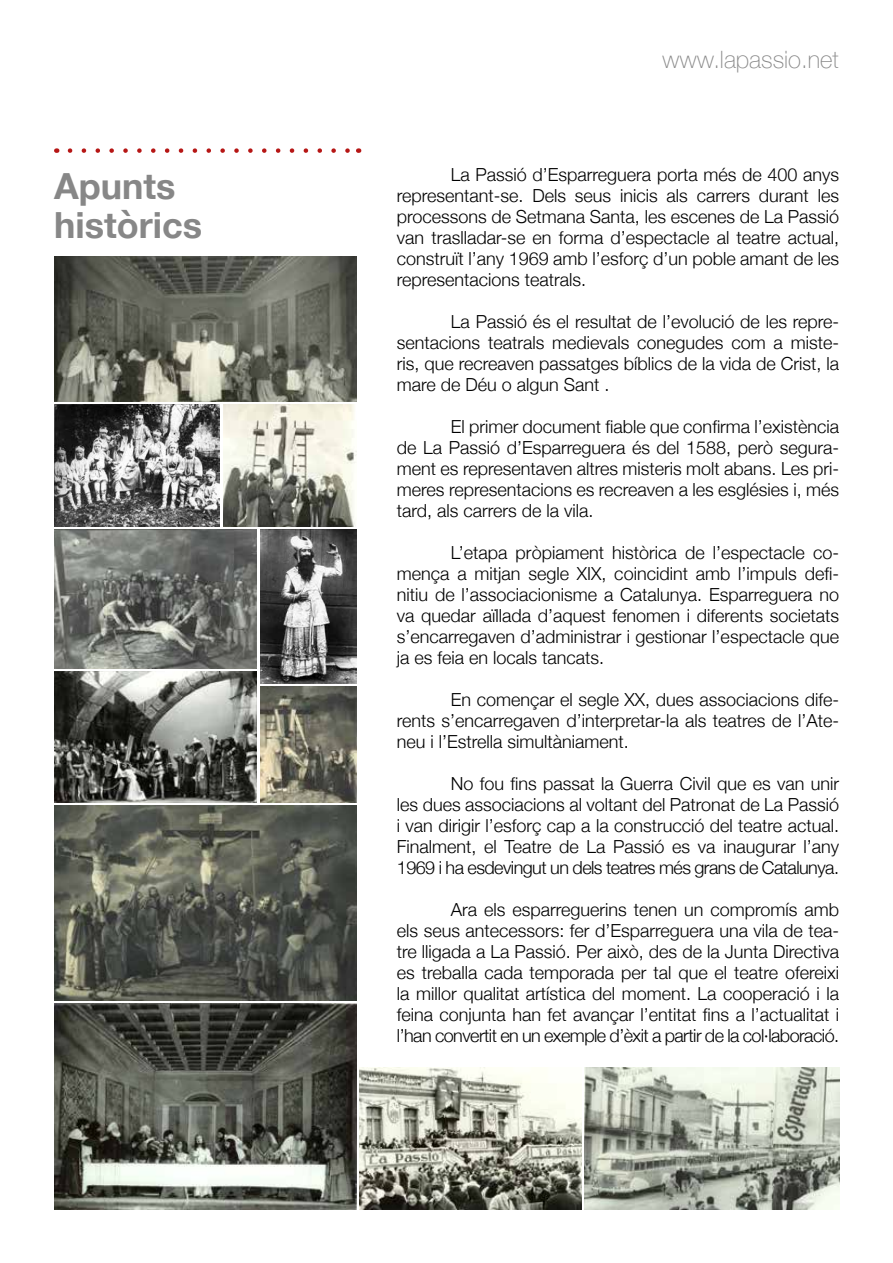
<style>
.page{position:relative;width:893px;height:1263px;background:#fff}
.page>*{position:absolute;margin:0;border:0;box-sizing:border-box;transform-origin:0 0}
.t1{font:700 36px/39px "Helvetica Neue";color:#878787}
.t2{font:100 23.85px "Helvetica Neue";color:#878787}
.t3{font:300 18px/21px "Helvetica Neue";color:#000;text-align:justify}
</style>
<div class="page">
<svg style="left:70px;top:148px;width:280px;height:5px"></svg>
<img style="left:54px;top:257px;width:302px;height:144px">
<img style="left:54px;top:672px;width:203px;height:130px">
<img style="left:54px;top:405px;width:166px;height:121px">
<img style="left:54px;top:806px;width:302px;height:194px">
<img style="left:54px;top:530px;width:203px;height:138px">
<img style="left:260px;top:687px;width:96px;height:115px">
<img style="left:223px;top:405px;width:133px;height:121px">
<img style="left:260px;top:530px;width:96px;height:154px">
<img style="left:54px;top:1003px;width:302px;height:207px">
<img style="left:359px;top:1068px;width:223px;height:142px">
<img style="left:585px;top:1068px;width:254px;height:142px">
<h1 class="t1" style="left:54px;top:167px;width:149px">Apunts històrics</h1>
<h2 class="t2" style="left:662px;top:42px;width:178px">www.lapassio.net</h2>
<p class="t3" style="left:397px;top:163px;width:444px;text-indent:54px">La Passió d’Esparreguera porta més de 400 anys representant-se. Dels seus inicis als carrers durant les processons de Setmana Santa, les escenes de La Passió van traslladar-se en forma d’espectacle al teatre actual, construït l’any 1969 amb l’esforç d’un poble amant de les representacions teatrals.</p>
<p class="t3" style="left:397px;top:310px;width:444px;text-indent:54px">La Passió és el resultat de l’evolució de les repre&shy;sentacions teatrals medievals conegudes com a miste&shy;ris, que recreaven passatges bíblics de la vida de Crist, la mare de Déu o algun Sant .</p>
<p class="t3" style="left:397px;top:415px;width:444px;text-indent:54px">El primer document fiable que confirma l’existència de La Passió d’Esparreguera és del 1588, però segura&shy;ment es representaven altres misteris molt abans. Les pri&shy;meres representacions es recreaven a les esglésies i, més tard, als carrers de la vila.</p>
<p class="t3" style="left:397px;top:541px;width:444px;text-indent:54px">L’etapa pròpiament històrica de l’espectacle co&shy;mença a mitjan segle XIX, coincidint amb l’impuls defi&shy;nitiu de l’associacionisme a Catalunya. Esparreguera no va quedar aïllada d’aquest fenomen i diferents societats s’encarregaven d’administrar i gestionar l’espectacle que ja es feia en locals tancats.</p>
<p class="t3" style="left:397px;top:688px;width:444px;text-indent:54px">En començar el segle XX, dues associacions dife&shy;rents s’encarregaven d’interpretar-la als teatres de l’Ate&shy;neu i l’Estrella simultàniament.</p>
<p class="t3" style="left:397px;top:772px;width:444px;text-indent:54px">No fou fins passat la Guerra Civil que es van unir les dues associacions al voltant del Patronat de La Passió i van dirigir l’esforç cap a la construcció del teatre actual.<br>Finalment, el Teatre de La Passió es va inaugurar l’any 1969 i ha esdevingut un dels teatres més grans de Catalunya.</p>
<p class="t3" style="left:397px;top:898px;width:444px;text-indent:54px">Ara els esparreguerins tenen un compromís amb els seus antecessors: fer d’Esparreguera una vila de tea&shy;tre lligada a La Passió. Per això, des de la Junta Directiva es treballa cada temporada per tal que el teatre ofereixi la millor qualitat artística del moment. La cooperació i la feina conjunta han fet avançar l’entitat fins a l’actualitat i l’han convertit en un exemple d’èxit a partir de la col·laboració.</p>
</div>
